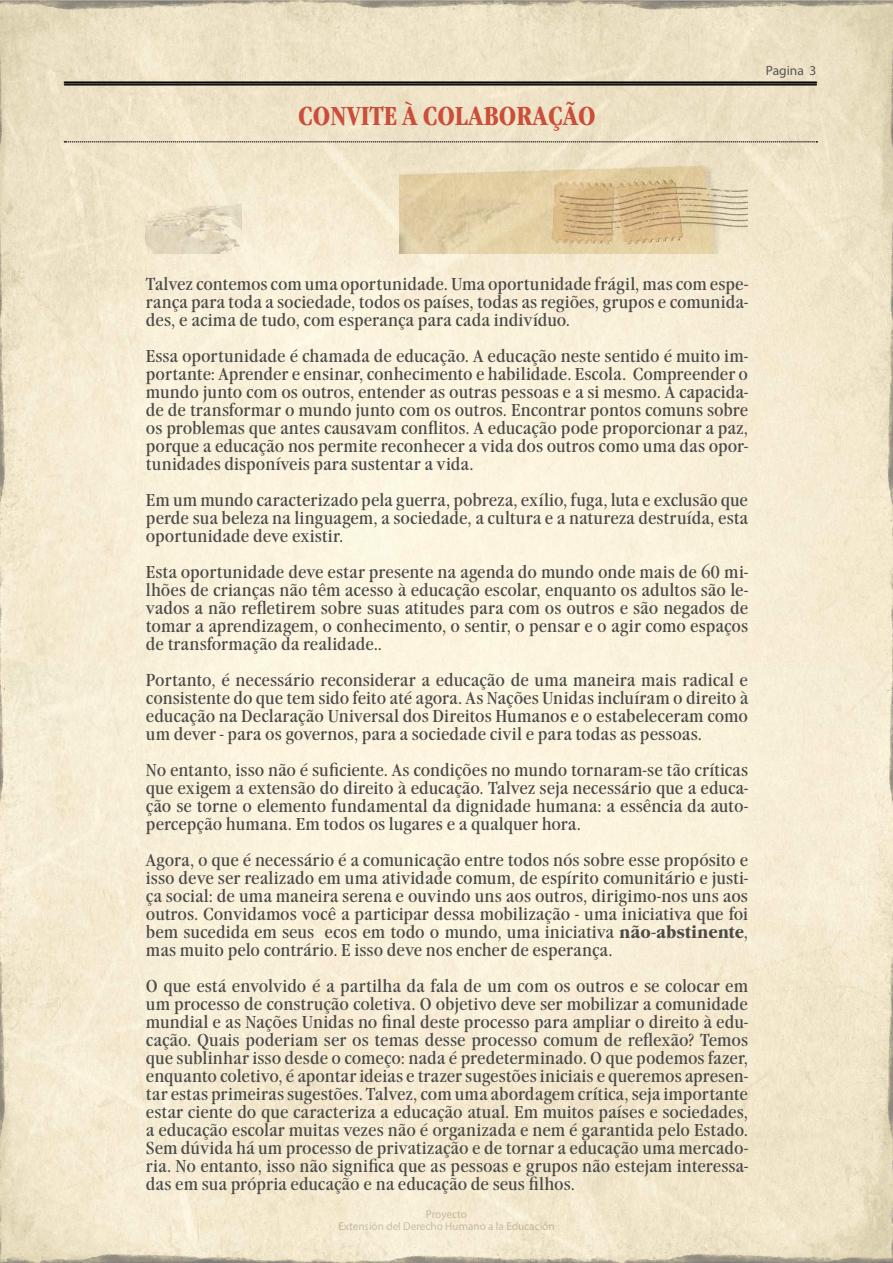
<style>
.page{position:relative;width:893px;height:1263px;background:#fff}
.page>*{position:absolute;margin:0;border:0;box-sizing:border-box;transform-origin:0 0}
.t1{font:700 condensed 27px "Garamond Itc TOT";color:#ca4e39}
.t2{font:condensed 18px/18px "Garamond Itc TOT";color:#4a4a49;text-align:justify;scale:1.1 1}
.t3{font:13.5px "Myriad Pro";color:#575756}
.t4{font:11.4px/12px "Myriad Pro";color:#949494;text-align:center}
.s1{font-weight:700}
</style>
<div class="page">
<img style="left:0;top:0;width:893px;height:1263px">
<hr style="left:64px;top:82px;width:753px;height:1px;background:#000">
<hr style="left:64px;top:85px;width:753px;height:1px;background:#000">
<svg style="left:64px;top:141px;width:754px;height:1px"></svg>
<h1 class="t1" style="left:298px;top:100px;width:299px">CONVITE À COLABORAÇÃO</h1>
<p class="t3" style="left:766px;top:62px;width:52px">Pagina 3</p>
<p class="t2" style="left:146px;top:275px;width:549px">Talvez contemos com uma oportunidade. Uma oportunidade frágil, mas com espe&shy;rança para toda a sociedade, todos os países, todas as regiões, grupos e comunida&shy;des, e acima de tudo, com esperança para cada indivíduo.</p>
<p class="t2" style="left:146px;top:347px;width:549px">Essa oportunidade é chamada de educação. A educação neste sentido é muito im&shy;portante: Aprender e ensinar, conhecimento e habilidade. Escola. Compreender o mundo junto com os outros, entender as outras pessoas e a si mesmo. A capacida&shy;de de transformar o mundo junto com os outros. Encontrar pontos comuns sobre os problemas que antes causavam conflitos. A educação pode proporcionar a paz, porque a educação nos permite reconhecer a vida dos outros como uma das opor&shy;tunidades disponíveis para sustentar a vida.</p>
<p class="t2" style="left:146px;top:491px;width:549px">Em um mundo caracterizado pela guerra, pobreza, exílio, fuga, luta e exclusão que perde sua beleza na linguagem, a sociedade, a cultura e a natureza destruída, esta oportunidade deve existir.</p>
<p class="t2" style="left:146px;top:563px;width:549px">Esta oportunidade deve estar presente na agenda do mundo onde mais de 60 mi&shy;lhões de crianças não têm acesso à educação escolar, enquanto os adultos são le&shy;vados a não refletirem sobre suas atitudes para com os outros e são negados de tomar a aprendizagem, o conhecimento, o sentir, o pensar e o agir como espaços de transformação da realidade..</p>
<p class="t2" style="left:146px;top:671px;width:549px">Portanto, é necessário reconsiderar a educação de uma maneira mais radical e consistente do que tem sido feito até agora. As Nações Unidas incluíram o direito à educação na Declaração Universal dos Direitos Humanos e o estabeleceram como um dever - para os governos, para a sociedade civil e para todas as pessoas.</p>
<p class="t2" style="left:146px;top:761px;width:549px">No entanto, isso não é suficiente. As condições no mundo tornaram-se tão críticas que exigem a extensão do direito à educação. Talvez seja necessário que a educa&shy;ção se torne o elemento fundamental da dignidade humana: a essência da auto&shy;percepção humana. Em todos os lugares e a qualquer hora.</p>
<p class="t2" style="left:146px;top:851px;width:549px">Agora, o que é necessário é a comunicação entre todos nós sobre esse propósito e isso deve ser realizado em uma atividade comum, de espírito comunitário e justi&shy;ça social: de uma maneira serena e ouvindo uns aos outros, dirigimo-nos uns aos outros. Convidamos você a participar dessa mobilização - uma iniciativa que foi bem sucedida em seus ecos em todo o mundo, uma iniciativa <span class="s1">não-abstinente</span>, mas muito pelo contrário. E isso deve nos encher de esperança.</p>
<p class="t2" style="left:146px;top:977px;width:549px">O que está envolvido é a partilha da fala de um com os outros e se colocar em um processo de construção coletiva. O objetivo deve ser mobilizar a comunidade mundial e as Nações Unidas no final deste processo para ampliar o direito à edu&shy;cação. Quais poderiam ser os temas desse processo comum de reflexão? Temos que sublinhar isso desde o começo: nada é predeterminado. O que podemos fazer, enquanto coletivo, é apontar ideias e trazer sugestões iniciais e queremos apresen&shy;tar estas primeiras sugestões. Talvez, com uma abordagem crítica, seja importante estar ciente do que caracteriza a educação atual. Em muitos países e sociedades, a educação escolar muitas vezes não é organizada e nem é garantida pelo Estado.<br>Sem dúvida há um processo de privatização e de tornar a educação uma mercado&shy;ria. No entanto, isso não significa que as pessoas e grupos não estejam interessa&shy;das em sua própria educação e na educação de seus filhos.</p>
<p class="t4" style="left:338px;top:1207px;width:218px">Proyecto<br>Extensión del Derecho Humano a la Educación</p>
</div>
